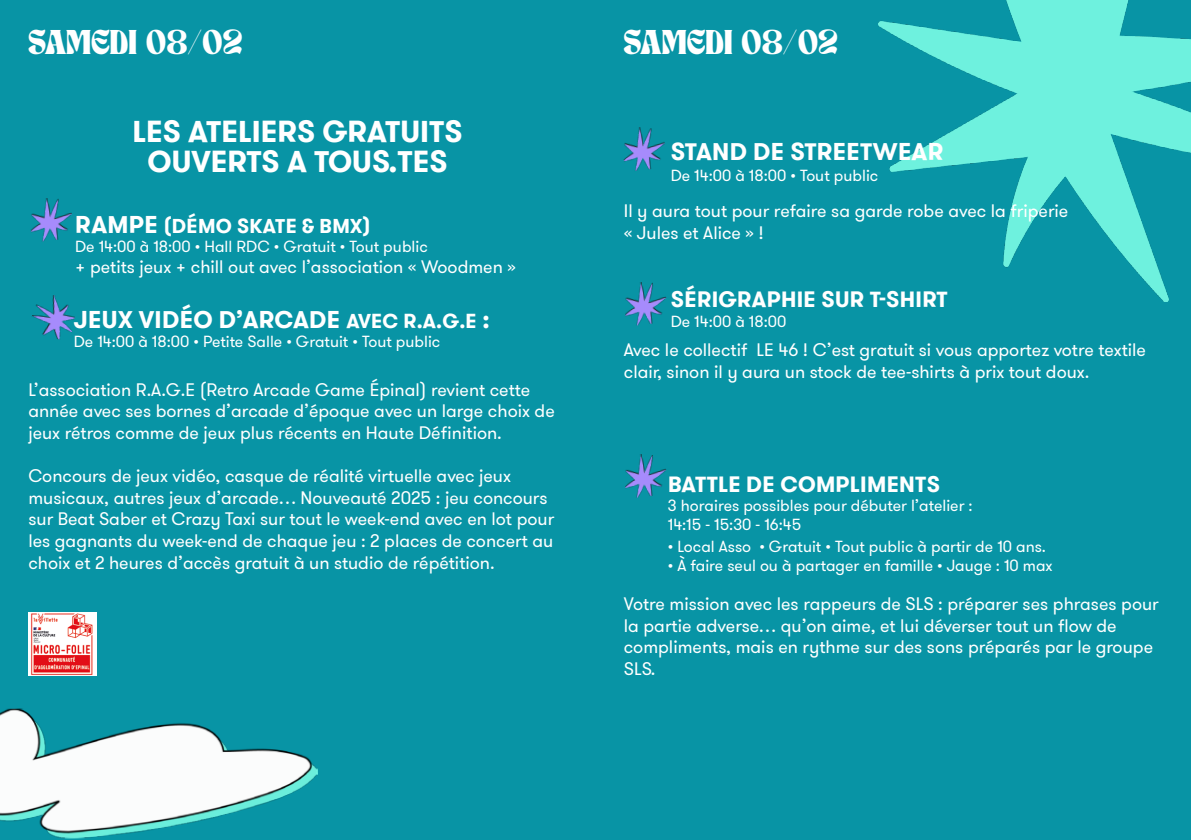
<style>
.page{position:relative;width:1191px;height:840px;background:#fff}
.page>*{position:absolute;margin:0;border:0;box-sizing:border-box;transform-origin:0 0}
.t1{font:700 30px/30px "GT Walsheim Pro";color:#fff;text-align:center}
.t2{font:700 24px "GT Walsheim Pro";letter-spacing:.015em;color:#fff}
.t3{font:24px "TAN NIMBUS";color:#fff}
.t4{font:700 22px "GT Walsheim Pro";letter-spacing:.015em;color:#fff}
.t5{font:700 20px "GT Walsheim Pro";letter-spacing:.015em;color:#fff}
.t6{font:18px/21.6px "GT Walsheim Pro";color:#fff}
.t7{font:16px/19.2px "GT Walsheim Pro";color:#fff}
.s1{font-size:24px}
.s2{font-size:20px}
</style>
<div class="page">
<div style="left:0;top:0;width:607px;height:839px;background:#0894a5"></div>
<div style="left:584px;top:0;width:607px;height:839px;background:#0894a5"></div>
<img style="left:878px;top:0;width:313px;height:301px">
<img style="left:0;top:708px;width:318px;height:131px">
<img style="left:623px;top:127px;width:42px;height:44px">
<img style="left:625px;top:282px;width:41px;height:44px">
<img style="left:625px;top:454px;width:42px;height:44px">
<img style="left:29px;top:612px;width:67px;height:63px">
<img style="left:31px;top:198px;width:41px;height:44px">
<img style="left:32px;top:295px;width:43px;height:45px">
<h2 class="t3" style="left:28px;top:31px;width:216px">SAMEDI 08/02</h2>
<h1 class="t1" style="left:132px;top:117px;width:332px">LES ATELIERS GRATUITS<br>OUVERTS A TOUS.TES</h1>
<p class="t5" style="left:75px;top:212px;width:297px"><span class="s1">RAMPE</span> (DÉMO SKATE &amp; BMX)</p>
<p class="t7" style="left:75px;top:237px;width:354px">De 14:00 à 18:00 • Hall RDC • Gratuit • Tout public</p>
<p class="t6" style="left:75px;top:256px;width:442px">+ petits jeux + chill out avec l’association « Woodmen »</p>
<h2 class="t2" style="left:74px;top:304px;width:417px">JEUX VIDÉO D’ARCADE <span class="s2">AVEC R.A.G.E</span> :</h2>
<p class="t7" style="left:74px;top:332px;width:368px">De 14:00 à 18:00 • Petite Salle • Gratuit • Tout public</p>
<p class="t6" style="left:28px;top:379px;width:528px">L’association R.A.G.E (Retro Arcade Game Épinal) revient cette année avec ses bornes d’arcade d’époque avec un large choix de jeux rétros comme de jeux plus récents en Haute Définition.</p>
<p class="t6" style="left:28px;top:465px;width:527px">Concours de jeux vidéo, casque de réalité virtuelle avec jeux musicaux, autres jeux d’arcade… Nouveauté 2025 : jeu concours sur Beat Saber et Crazy Taxi sur tout le week-end avec en lot pour les gagnants du week-end de chaque jeu : 2 places de concert au choix et 2 heures d’accès gratuit à un studio de répétition.</p>
<h2 class="t3" style="left:624px;top:31px;width:216px">SAMEDI 08/02</h2>
<h2 class="t2" style="left:671px;top:135px;width:274px">STAND DE STREETWEAR</h2>
<p class="t7" style="left:670px;top:166px;width:209px">De 14:00 à 18:00 • Tout public</p>
<p class="t6" style="left:624px;top:201px;width:446px">Il y aura tout pour refaire sa garde robe avec la friperie « Jules et Alice » !</p>
<p class="t4" style="left:671px;top:285px;width:278px">SÉRIGRAPHIE SUR T-SHIRT</p>
<p class="t7" style="left:670px;top:311px;width:117px">De 14:00 à 18:00</p>
<p class="t6" style="left:624px;top:339px;width:524px">Avec le collectif LE 46 ! C’est gratuit si vous apportez votre textile clair, sinon il y aura un stock de tee-shirts à prix tout doux.</p>
<p class="t4" style="left:668px;top:469px;width:274px">BATTLE DE COMPLIMENTS</p>
<p class="t7" style="left:668px;top:495px;width:306px">3 horaires possibles pour débuter l’atelier :<br>14:15 - 15:30 - 16:45</p>
<p class="t7" style="left:668px;top:536px;width:379px">• Local Asso • Gratuit • Tout public à partir de 10 ans.</p>
<p class="t7" style="left:668px;top:555px;width:386px">• À faire seul ou à partager en famille • Jauge : 10 max</p>
<p class="t6" style="left:624px;top:593px;width:536px">Votre mission avec les rappeurs de SLS : préparer ses phrases pour la partie adverse… qu’on aime, et lui déverser tout un flow de compliments, mais en rythme sur des sons préparés par le groupe SLS.</p>
</div>
